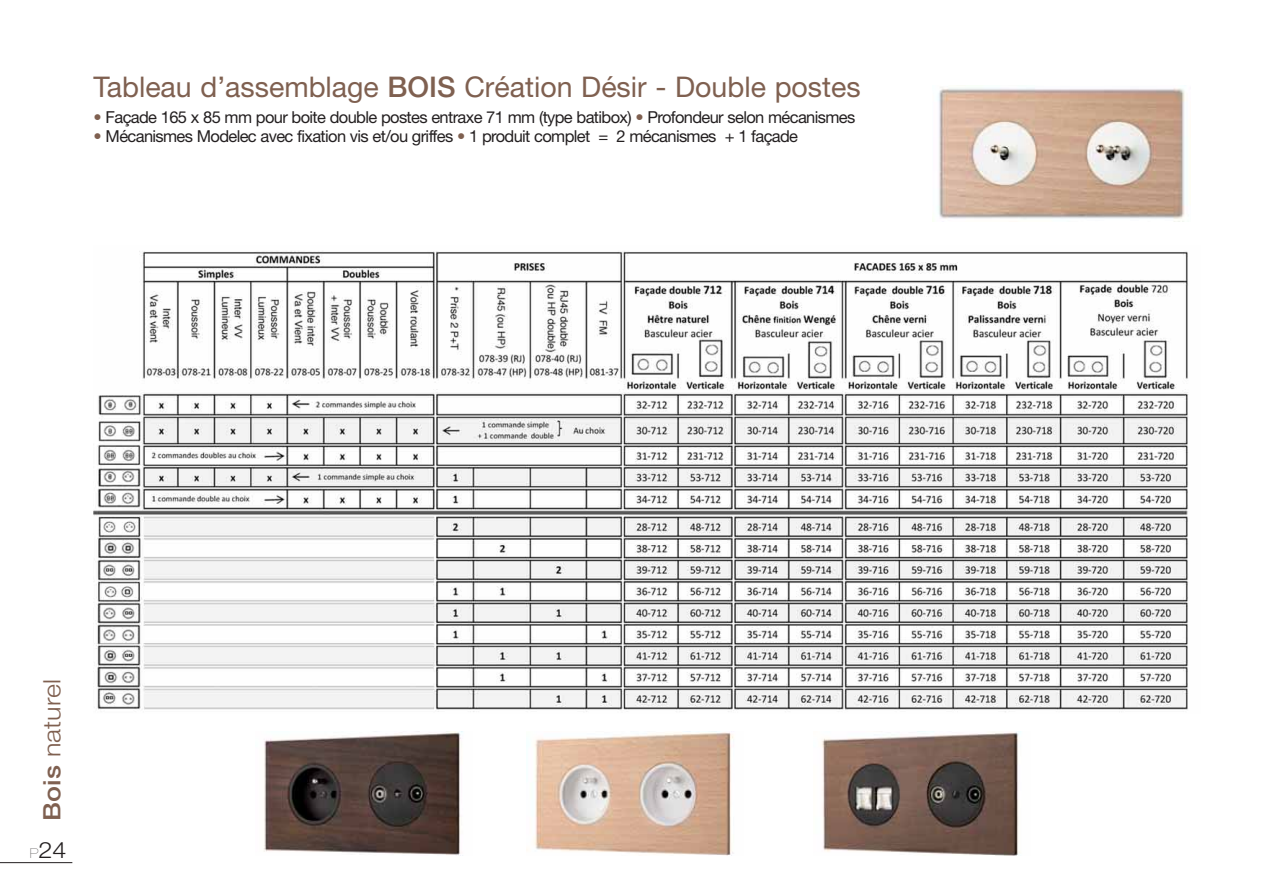
<style>
.page{position:relative;width:1263px;height:893px;background:#fff}
.page>*{position:absolute;margin:0;border:0;box-sizing:border-box;transform-origin:0 0}
.t1{font:28.5px "Helvetica Neue";color:#7f6050}
.t2{font:300 24px "Helvetica Neue";color:#7f6050;scale:1.12 1}
.t3{font:300 22.5px "Helvetica Neue";color:#231f20;scale:1.12 1}
.t4{font:16.5px "Helvetica Neue";letter-spacing:-.04em;color:#231f20}
.s1{font-weight:500}
.s2{color:#7f6050}
.s3{font-weight:200;font-size:13.5px}
</style>
<div class="page">
<img style="left:94px;top:251px;width:1095px;height:461px">
<img style="left:932px;top:87px;width:253px;height:134px">
<img style="left:821px;top:731px;width:200px;height:125px">
<img style="left:526px;top:731px;width:208px;height:125px">
<img style="left:263px;top:731px;width:200px;height:125px">
<hr style="left:0;top:862px;width:72px;height:1px;background:#231f20">
<h1 class="t1" style="left:94px;top:77px;width:769px">Tableau d’assemblage <span class="s1">BOIS</span> Création Désir - Double postes</h1>
<p class="t4" style="left:94px;top:111px;width:763px"><span class="s2">•</span> Façade 165 x 85 mm pour boite double postes entraxe 71 mm (type batibox) <span class="s2">•</span> Profondeur selon mécanismes</p>
<p class="t4" style="left:94px;top:131px;width:706px"><span class="s2">•</span> Mécanismes Modelec avec fixation vis et/ou griffes <span class="s2">•</span> 1 produit complet = 2 mécanismes + 1 façade</p>
<h2 class="t2" style="left:43px;top:821px;width:128px;rotate:-90deg"><span class="s1">Bois</span> naturel</h2>
<h3 class="t3" style="left:30px;top:842px;width:34px"><span class="s3">P</span>24</h3>
</div>
